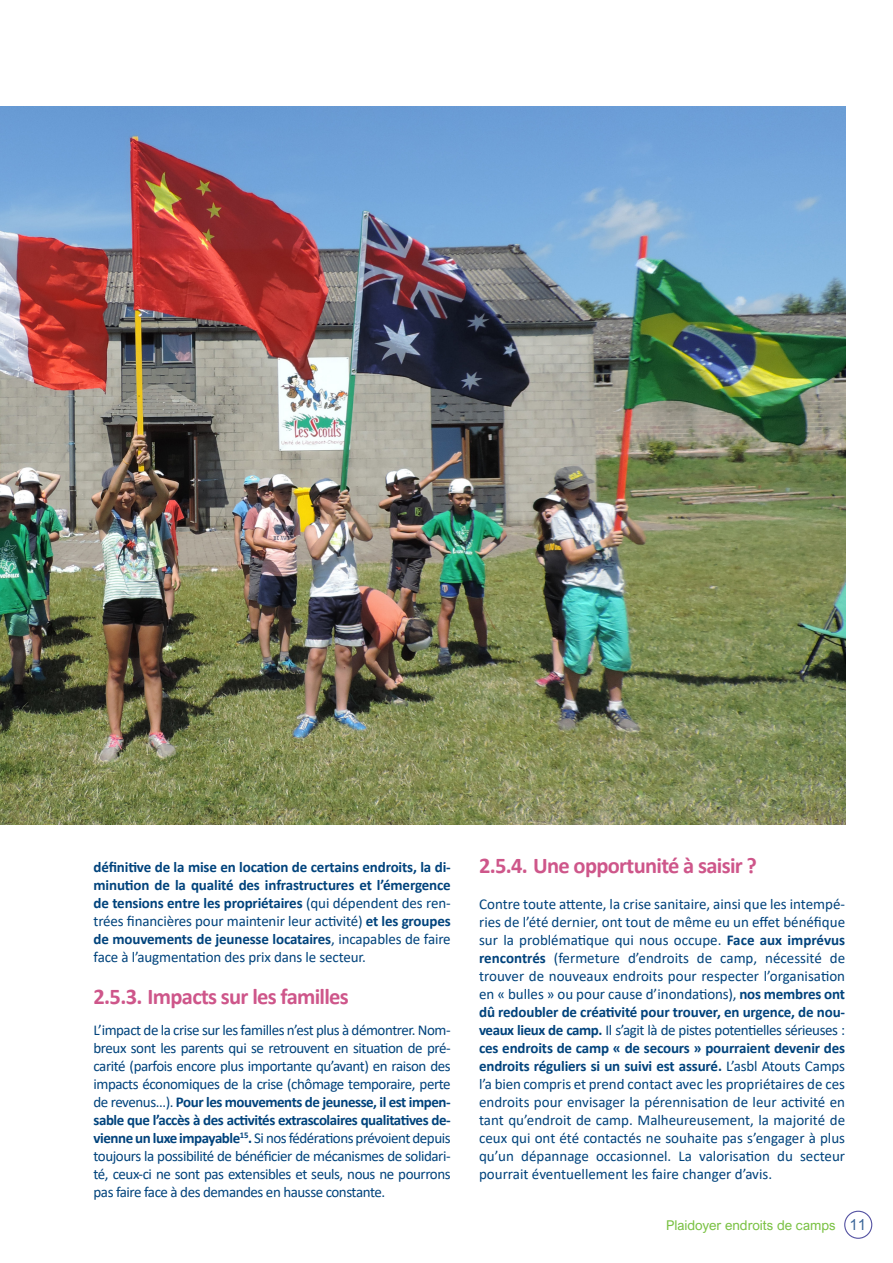
<style>
.page{position:relative;width:893px;height:1263px;background:#fff}
.page>*{position:absolute;margin:0;border:0;box-sizing:border-box;transform-origin:0 0}
.t1{font:700 22.5px "Calibri";letter-spacing:-.03em;color:#ce568a}
.t2{font:15px/18px "Calibri";letter-spacing:-.025em;color:#01437c;text-align:justify}
.t3{font:700 15px/18px "Calibri";letter-spacing:-.01em;color:#01437c;text-align:justify}
.t4{font:15px "Arial Nova";color:#3e689b}
.t5{font:13.5px "Arial Nova";color:#79c142}
.s1{font-weight:400}
.s2{font-weight:700}
</style>
<div class="page">
<img style="left:0;top:106px;width:845px;height:719px">
<div style="left:844px;top:1211px;width:28px;height:28px;border:1px solid #5452a2;border-radius:50%"></div>
<p class="t3" style="left:94px;top:857px;width:359px">définitive de la mise en location de certains endroits, la di&shy;minution de la qualité des infrastructures et l’émergence de tensions entre les propriétaires <span class="s1">(qui dépendent des ren&shy;trées financières pour maintenir leur activité)</span> et les groupes de mouvements de jeunesse locataires<span class="s1">, incapables de faire face à l’augmentation des prix dans le secteur.</span></p>
<p class="t1" style="left:94px;top:980px;width:257px">2.5.3. Impacts sur les familles</p>
<p class="t2" style="left:94px;top:1021px;width:359px">L’impact de la crise sur les familles n’est plus à démontrer. Nom&shy;breux sont les parents qui se retrouvent en situation de pré&shy;carité (parfois encore plus importante qu’avant) en raison des impacts économiques de la crise (chômage temporaire, perte de revenus…). <span class="s2">Pour les mouvements de jeunesse, il est impen&shy;sable que l’accès à des activités extrascolaires qualitatives de&shy;vienne un luxe impayable</span><sup>15</sup><span class="s2">.</span> Si nos fédérations prévoient depuis toujours la possibilité de bénéficier de mécanismes de solidari&shy;té, ceux-ci ne sont pas extensibles et seuls, nous ne pourrons pas faire face à des demandes en hausse constante.</p>
<p class="t1" style="left:479px;top:850px;width:279px">2.5.4. Une opportunité à saisir ?</p>
<p class="t2" style="left:479px;top:895px;width:368px">Contre toute attente, la crise sanitaire, ainsi que les intempé&shy;ries de l’été dernier, ont tout de même eu un effet bénéfique sur la problématique qui nous occupe. <span class="s2">Face aux imprévus rencontrés</span> (fermeture d’endroits de camp, nécessité de trouver de nouveaux endroits pour respecter l’organisation en « bulles » ou pour cause d’inondations), <span class="s2">nos membres ont dû redoubler de créativité pour trouver, en urgence, de nou&shy;veaux lieux de camp.</span> Il s’agit là de pistes potentielles sérieuses : <span class="s2">ces endroits de camp « de secours » pourraient devenir des endroits réguliers si un suivi est assuré.</span> L’asbl Atouts Camps l’a bien compris et prend contact avec les propriétaires de ces endroits pour envisager la pérennisation de leur activité en tant qu’endroit de camp. Malheureusement, la majorité de ceux qui ont été contactés ne souhaite pas s’engager à plus qu’un dépannage occasionnel. La valorisation du secteur pourrait éventuellement les faire changer d’avis.</p>
<p class="t5" style="left:666px;top:1217px;width:171px">Plaidoyer endroits de camps</p>
<p class="t4" style="left:849px;top:1216px;width:18px">11</p>
</div>
